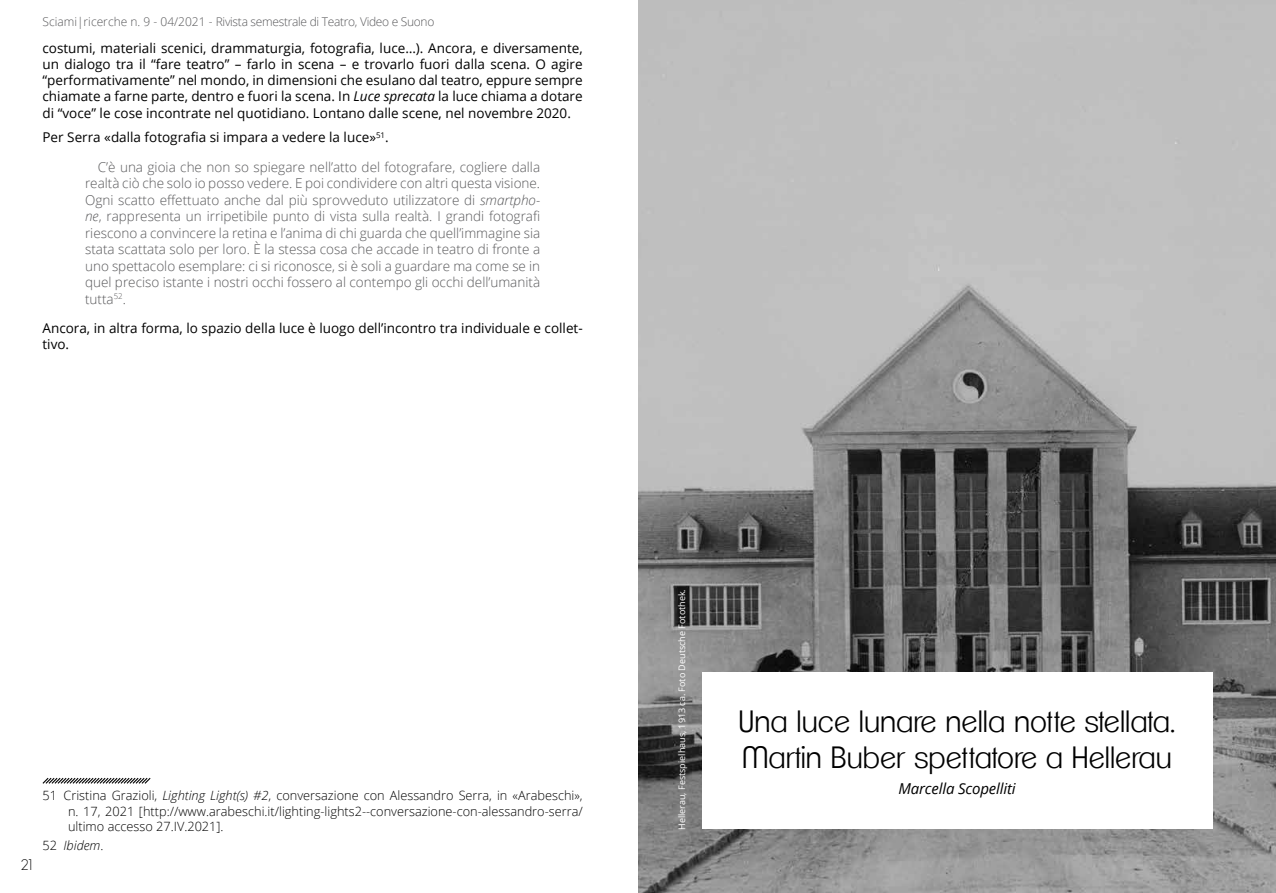
<style>
.page{position:relative;width:1276px;height:893px;background:#fff}
.page>*{position:absolute;margin:0;border:0;box-sizing:border-box;transform-origin:0 0}
.t1{font:300 30px/36px "Clemente P Dae";color:#000}
.t2{font:italic 15px "Open Sans";letter-spacing:-.01em;color:#000}
.t3{font:300 15px "Geosans";color:#000}
.t4{font:300 13.5px/16.5px "Open Sans";color:#58585a}
.t5{font:13.5px/16.2px "Open Sans";color:#000;text-align:justify}
.t6{font:300 12.75px/15.3px "Open Sans";color:#000;text-align:justify}
.t7{font:italic 300 12.75px "Open Sans";color:#000}
.t8{font:300 12px "Open Sans";letter-spacing:-.025em;color:#58585a}
.t9{font:9px "Open Sans";color:#fff}
.s1{font-style:italic}
.s2{font-weight:400;color:#000}
.s3{font-style:normal}
</style>
<div class="page">
<img style="left:638px;top:0;width:638px;height:893px">
<svg style="left:42px;top:777px;width:109px;height:7px"></svg>
<div style="left:702px;top:673px;width:510px;height:156px;background:#fff"></div>
<p class="t8" style="left:43px;top:14px;width:393px">Sciami|ricerche n. 9 - 04/2021 - Rivista semestrale di Teatro, Video e Suono</p>
<p class="t5" style="left:43px;top:40px;width:542px">costumi, materiali scenici, drammaturgia, fotografia, luce…). Ancora, e diversamente, un dialogo tra il “fare teatro” – farlo in scena – e trovarlo fuori dalla scena. O agire “performativamente” nel mondo, in dimensioni che esulano dal teatro, eppure sempre chiamate a farne parte, dentro e fuori la scena. In <span class="s1">Luce sprecata</span> la luce chiama a dotare di “voce” le cose incontrate nel quotidiano. Lontano dalle scene, nel novembre 2020.</p>
<p class="t4" style="left:98px;top:122px;width:444px;line-height:29.2px;text-indent:-55px"><span class="s2">Per Serra «dalla fotografia si impara a vedere la luce»</span><sup>51</sup><span class="s2">.<br></span>C’è una gioia che non so spiegare nell’atto del fotografare, cogliere dalla</p>
<p class="t4" style="left:85px;top:175px;width:456px;text-align:justify">realtà ciò che solo io posso vedere. E poi condividere con altri questa visione.<br>Ogni scatto effettuato anche dal più sprovveduto utilizzatore di <span class="s1">smartpho&shy;ne</span>, rappresenta un irripetibile punto di vista sulla realtà. I grandi fotografi riescono a convincere la retina e l’anima di chi guarda che quell’immagine sia stata scattata solo per loro. È la stessa cosa che accade in teatro di fronte a uno spettacolo esemplare: ci si riconosce, si è soli a guardare ma come se in quel preciso istante i nostri occhi fossero al contempo gli occhi dell’umanità tutta<sup>52</sup>.</p>
<p class="t5" style="left:43px;top:319px;width:542px">Ancora, in altra forma, lo spazio della luce è luogo dell’incontro tra individuale e collet&shy;tivo.</p>
<p class="t3" style="left:20px;top:856px;width:15px">21</p>
<p class="t6" style="left:68px;top:788px;width:516px;text-indent:-26px">51 Cristina Grazioli, <span class="s1">Lighting Light(s) #2</span>, conversazione con Alessandro Serra, in «Arabeschi», n. 17, 2021 [http://www.arabeschi.it/lighting-lights2--conversazione-con-alessandro-serra/ ultimo accesso 27.IV.2021].</p>
<p class="t7" style="left:43px;top:837px;width:62px"><span class="s3">52</span> Ibidem<span class="s3">.</span></p>
<p class="t9" style="left:676px;top:830px;width:242px;rotate:-90deg">Hellerau, Festspielhaus, 1913 ca. Foto Deutsche Fotothek.</p>
<h1 class="t1" style="left:738px;top:703px;width:438px">Una luce lunare nella notte stellata.<br>Martin Buber spettatore a Hellerau</h1>
<p class="t2" style="left:898px;top:778px;width:119px">Marcella Scopelliti</p>
</div>
